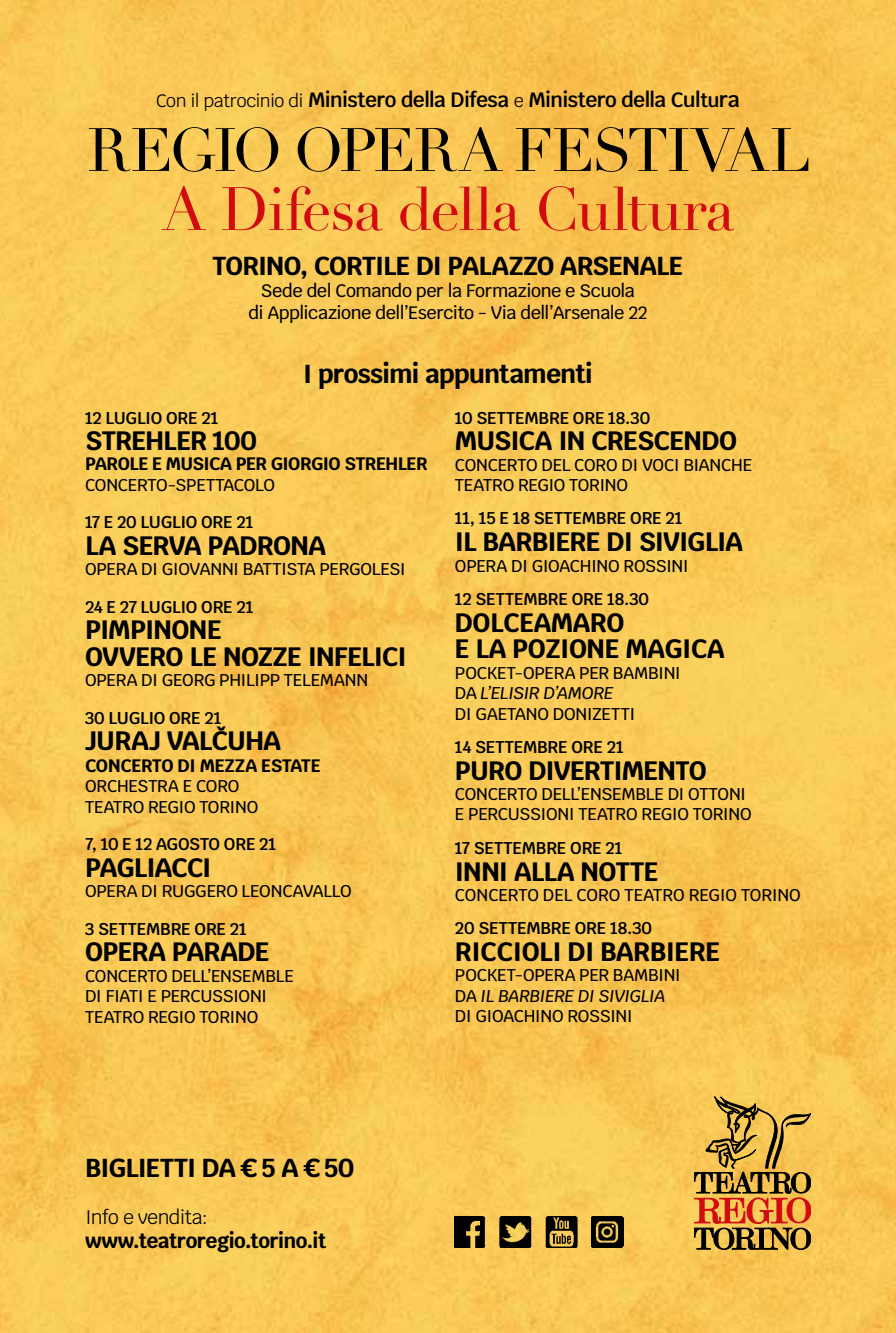
<style>
.page{position:relative;width:896px;height:1333px;background:#fff}
.page>*{position:absolute;margin:0;border:0;box-sizing:border-box;transform-origin:0 0}
.t1{font:60px "Didot LT Std";letter-spacing:-.025em;color:#d20a11}
.t2{font:60px "Didot LT Std";letter-spacing:-.015em;color:#000}
.t3{font:700 26.6px/26.6px "Krub";letter-spacing:-.025em;color:#000}
.t4{font:700 26px "Krub";letter-spacing:-.03em;color:#000}
.t5{font:600 20.8px "Krub";letter-spacing:-.03em;color:#000}
.t6{font:700 20.6px "Krub";letter-spacing:-.02em;color:#000}
.t7{font:19.6px "Krub";letter-spacing:-.03em;color:#000}
.t8{font:500 18px/22px "Krub";letter-spacing:-.025em;color:#000;text-align:center}
.t9{font:700 18px "Krub";letter-spacing:-.025em;color:#000}
.t10{font:500 17px/20.4px "Krub";letter-spacing:-.02em;color:#000}
.t11{font:600 17px "Krub";letter-spacing:-.01em;color:#000}
.s1{font-weight:400;font-size:18px}
.s2{font-size:19.4px}
.s3{font-size:21.4px}
.s4{font-style:italic}
</style>
<div class="page">
<img style="left:0;top:0;width:896px;height:1332px">
<svg style="left:694px;top:1096px;width:117px;height:153px;background:#c08e3d"></svg>
<img style="left:455px;top:1215px;width:168px;height:32px">
<p class="t5" style="left:156px;top:87px;width:585px"><span class="s1">Con il patrocinio di</span> Ministero della Difesa <span class="s1">e</span> Ministero della Cul<span class="s2">tu</span><span class="s3">ra</span></p>
<h1 class="t2" style="left:87px;top:114px;width:81px">Regio</h1>
<h1 class="t2" style="left:294px;top:114px;width:88px">Opera</h1>
<h1 class="t2" style="left:514px;top:114px;width:77px">Fest</h1>
<h1 class="t2" style="left:667px;top:114px;width:65px">Ival</h1>
<h1 class="t1" style="left:162px;top:173px;width:574px">A Difesa della Cultura</h1>
<h3 class="t4" style="left:213px;top:251px;width:472px">TORINO, CORTILE DI PALAZZO ARSENALE</h3>
<p class="t8" style="left:248px;top:280px;width:400px">Sede del Comando per la Formazione e Scuola<br>di Applicazione dell’Esercito - Via dell’Arsenale 22</p>
<h3 class="t4" style="left:303px;top:358px;width:291px">I PROSSIMI APPUNTAMENTI</h3>
<p class="t11" style="left:85px;top:407px;width:135px">12 luglio ORE 21</p>
<h2 class="t3" style="left:85px;top:427px;width:173px">STREHLER 100</h2>
<p class="t9" style="left:85px;top:453px;width:344px">PAROLE E MUSICA PER GIORGIO STREHLER</p>
<p class="t10" style="left:85px;top:474px;width:191px">CONCERTO-SPETTACOLO</p>
<p class="t11" style="left:85px;top:512px;width:170px">17 E 20 luglio ORE 21</p>
<h2 class="t3" style="left:85px;top:532px;width:242px">LA SERVA PADRONA</h2>
<p class="t10" style="left:85px;top:559px;width:98px">OPERA DI giovanni</p>
<p class="t10" style="left:243px;top:559px;width:21px">battista</p>
<p class="t10" style="left:319px;top:559px;width:51px">pergolesi</p>
<p class="t11" style="left:85px;top:596px;width:170px">24 E 27 luglio ORE 21</p>
<h2 class="t3" style="left:85px;top:616px;width:87px">PIMPINON</h2>
<h2 class="t3" style="left:85px;top:616px;width:188px;text-indent:122px">E<br>OVVERO LE NOZZE</h2>
<h2 class="t3" style="left:308px;top:643px;width:95px">INFELICI</h2>
<p class="t10" style="left:85px;top:670px;width:89px">OPERA DI Geor</p>
<p class="t10" style="left:204px;top:670px;width:45px">g Philipp</p>
<p class="t10" style="left:284px;top:670px;width:21px">Telemann</p>
<p class="t11" style="left:85px;top:708px;width:138px">30 luglio ORE 21</p>
<h2 class="t3" style="left:85px;top:727px;width:197px">JURAJ VALČUHA</h2>
<p class="t9" style="left:85px;top:755px;width:237px">CONCERTO DI MEZZA ESTATE</p>
<p class="t10" style="left:85px;top:776px;width:175px">ORCH ESTRA E CORO<br>TEATRO REGIO TORINO</p>
<p class="t11" style="left:85px;top:834px;width:193px">7, 10 E 12 AGOSTO ORE 21</p>
<h2 class="t3" style="left:85px;top:854px;width:17px">PAG</h2>
<h2 class="t3" style="left:134px;top:854px;width:79px">LIACCI</h2>
<p class="t10" style="left:85px;top:881px;width:133px">OPERA DI Ruggero</p>
<p class="t10" style="left:242px;top:881px;width:20px">Leoncavallo</p>
<p class="t11" style="left:85px;top:919px;width:163px">3 SETTEMBRE ORE 21</p>
<h2 class="t3" style="left:85px;top:938px;width:104px">OPERA PARA</h2>
<h2 class="t3" style="left:237px;top:938px;width:34px">DE</h2>
<p class="t10" style="left:85px;top:965px;width:210px">CONCERTO DELL’ENSEMBLE<br>DI FIATI E PERCUSSIONI<br>TEATRO REGIO TORINO</p>
<p class="t11" style="left:455px;top:407px;width:197px">10 SETTEMBRE ORE 18.30</p>
<h2 class="t3" style="left:455px;top:427px;width:20px">MUS</h2>
<h2 class="t3" style="left:510px;top:427px;width:225px">ICA IN CRESCENDO</h2>
<p class="t10" style="left:455px;top:454px;width:299px">CONCERTO DEL CORO DI VOCI BIANCH E<br>TEATRO REGIO TORINO</p>
<p class="t11" style="left:455px;top:508px;width:229px">11, 15 E 18 SETTEMBRE ORE 21</p>
<h2 class="t3" style="left:455px;top:528px;width:45px">IL BARB</h2>
<h2 class="t3" style="left:547px;top:528px;width:195px">IERE DI SIVIGLIA</h2>
<p class="t10" style="left:455px;top:555px;width:88px">OPERA DI Gioac</p>
<p class="t10" style="left:580px;top:555px;width:21px">hino</p>
<p class="t10" style="left:623px;top:555px;width:21px">Rossini</p>
<p class="t11" style="left:455px;top:589px;width:196px">12 SETTEMBRE ORE 18.30</p>
<h2 class="t3" style="left:455px;top:609px;width:190px">DOLCEAMARO<br>E LA POZIONE MAG</h2>
<h2 class="t3" style="left:682px;top:635px;width:26px">ICA</h2>
<p class="t10" style="left:455px;top:662px;width:227px">POCKET-OPERA PER BAMBINI<br>DA <span class="s4">L’ELISIR D’AMORE<br></span>DI GAETANO DONIZETTI</p>
<p class="t11" style="left:455px;top:737px;width:170px">14 SETTEMBRE ORE 21</p>
<h2 class="t3" style="left:455px;top:757px;width:253px">PURO DIVERTI MENTO</h2>
<p class="t10" style="left:455px;top:784px;width:298px">CONCERTO DELL’ENSEMBLE DI OTTONI<br>E PERCUSSIONI TEATRO REGIO TORINO</p>
<p class="t11" style="left:455px;top:838px;width:169px">17 SETTEMBRE ORE 21</p>
<h2 class="t3" style="left:455px;top:858px;width:142px">INNI ALLA NOTT</h2>
<h2 class="t3" style="left:644px;top:858px;width:16px">E</h2>
<p class="t10" style="left:455px;top:884px;width:347px">CONCERTO DEL CORO TEATRO REGIO TORINO</p>
<p class="t11" style="left:455px;top:918px;width:199px">20 SETTEMBRE ORE 18.30</p>
<h2 class="t3" style="left:455px;top:938px;width:162px">RICCIOLI DI BARB</h2>
<h2 class="t3" style="left:666px;top:938px;width:56px">IERE</h2>
<p class="t10" style="left:455px;top:965px;width:227px">POCKET-OPERA PER BAMBINI<br>DA <span class="s4">IL BARBIERE DI SIVIGLIA<br></span>DI GIOACHINO ROSSINI</p>
<h3 class="t4" style="left:85px;top:1152px;width:271px">BIGLIETTI DA € 5 A € 50</h3>
<p class="t7" style="left:85px;top:1200px;width:125px">Info e vendita:</p>
<p class="t6" style="left:85px;top:1228px;width:243px">WWW.TEATROREGIO.TORINO.IT</p>
</div>
